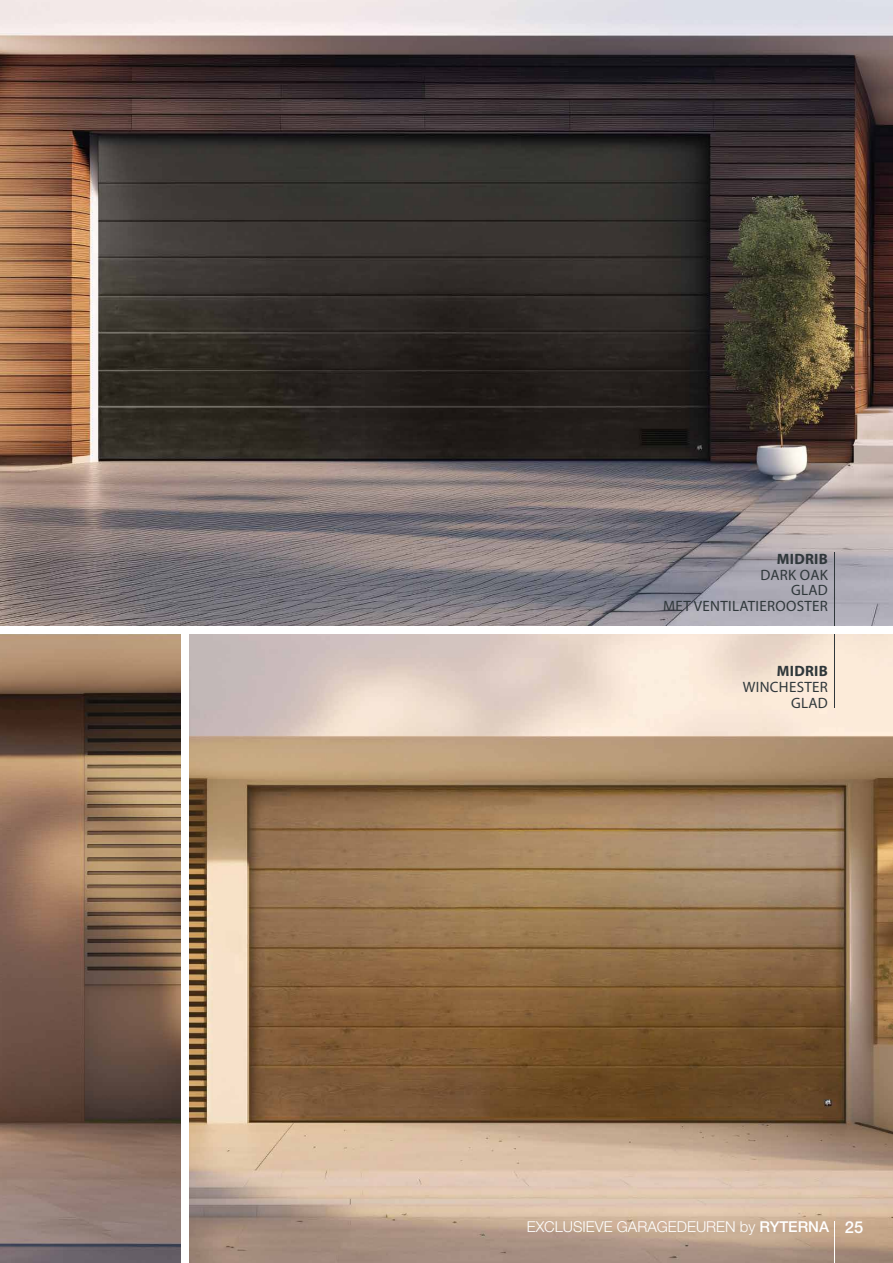
<style>
.page{position:relative;width:893px;height:1263px;background:#fff}
.page>*{position:absolute;margin:0;border:0;box-sizing:border-box;transform-origin:0 0}
.t1{font:15px/15.6px "Myriad Pro";letter-spacing:.02em;color:#30383b;text-align:right}
.t2{font:300 15px "Helvetica Neue LT Pro";color:#fff}
.t3{font:700 15px "Myriad Pro";letter-spacing:.02em;color:#30383b}
.s1{font-weight:500}
.s2{font-weight:500;font-size:16.5px}
</style>
<div class="page">
<img style="left:0;top:634px;width:181px;height:629px">
<img style="left:0;top:0;width:893px;height:626px">
<img style="left:189px;top:634px;width:704px;height:629px">
<hr style="left:834px;top:553px;width:1px;height:73px;background:#30383b">
<hr style="left:834px;top:634px;width:1px;height:74px;background:#30383b">
<hr style="left:834px;top:1221px;width:1px;height:42px;background:#fff">
<p class="t3" style="left:777px;top:549px;width:53px">MIDRIB</p>
<p class="t1" style="left:663px;top:567px;width:166px">DARK OAK<br>GLAD<br>MET VENTILATIEROOSTER</p>
<p class="t3" style="left:777px;top:661px;width:53px">MIDRIB</p>
<p class="t1" style="left:743px;top:679px;width:87px">WINCHESTER<br>GLAD</p>
<p class="t2" style="left:527px;top:1217px;width:338px">EXCLUSIEVE GARAGEDEUREN by <span class="s1">RYTERNA</span> <span class="s2">25</span></p>
</div>
